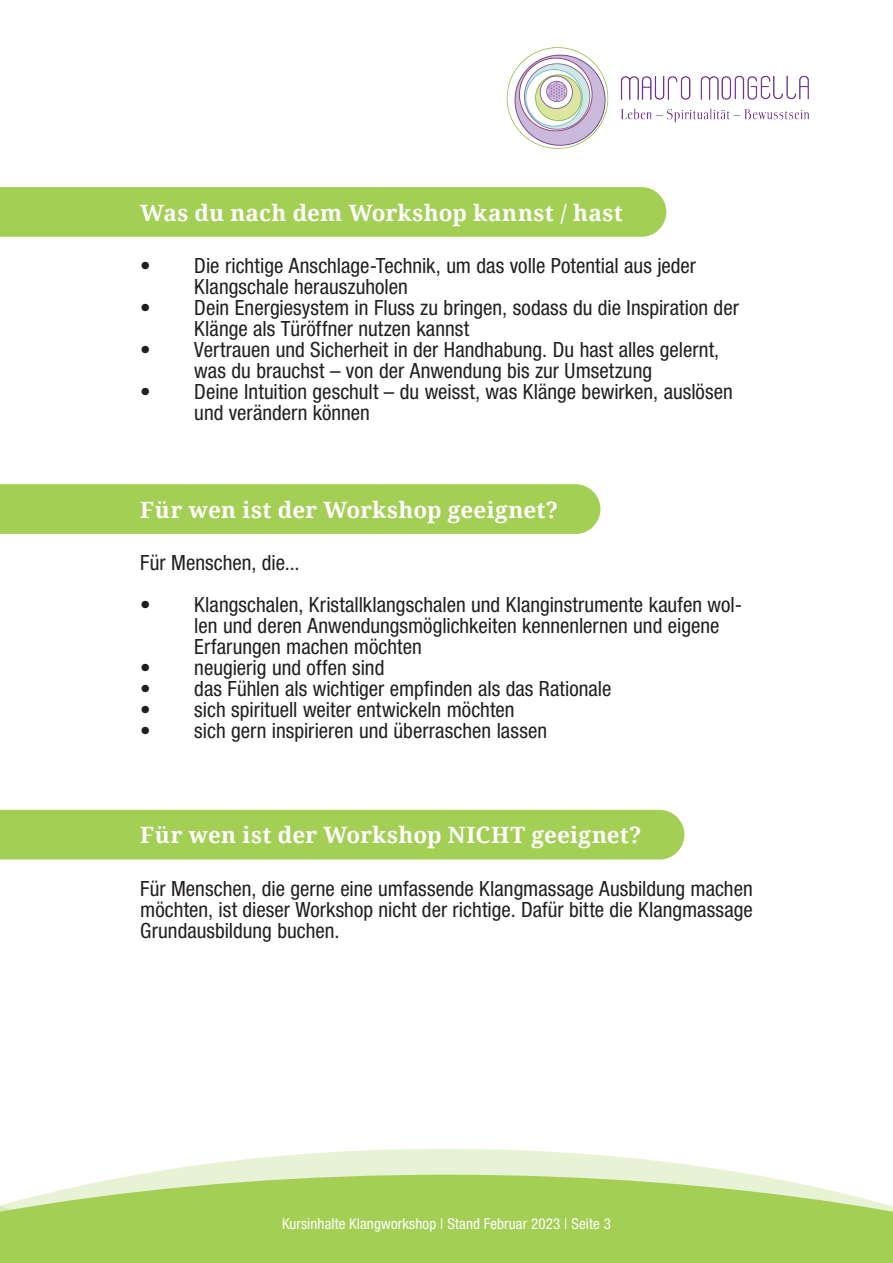
<style>
.page{position:relative;width:893px;height:1263px;background:#fff}
.page>*{position:absolute;margin:0;border:0;box-sizing:border-box;transform-origin:0 0}
.Titel{font:700 22.5px "Noto Serif";letter-spacing:.01em;color:#fff}
.Titel-2{font:condensed 21px/21px "Helvetica Neue LT Std";color:#231f20}
.t1{font:condensed 15px "Helvetica Neue LT Std";letter-spacing:.01em;color:#fff}
</style>
<div class="page">
<img style="left:506px;top:47px;width:303px;height:102px">
<svg style="left:401px;top:1149px;width:492px;height:114px;fill:#a3cf55"></svg>
<div style="left:401px;top:1175px;width:174px;height:88px;background:#a3cf55"></div>
<svg style="left:0;top:1149px;width:401px;height:114px;fill:#a3cf55"></svg>
<div style="left:0;top:187px;width:666px;height:50px;background:#a3cf55"></div>
<div style="left:0;top:484px;width:600px;height:50px;background:#a3cf55"></div>
<div style="left:0;top:810px;width:684px;height:49px;background:#a3cf55"></div>
<p class="Titel" style="left:140px;top:197px;width:484px">Was du nach dem Workshop kannst / hast</p>
<p class="Titel-2" style="left:194px;top:255px;width:503px;text-indent:-54px">• Die richtige Anschlage-Technik, um das volle Potential aus jeder<br>Klangschale herauszuholen</p>
<p class="Titel-2" style="left:194px;top:297px;width:546px;text-indent:-54px">• Dein Energiesystem in Fluss zu bringen, sodass du die Inspiration der<br>Klänge als Türöffner nutzen kannst</p>
<p class="Titel-2" style="left:194px;top:339px;width:526px;text-indent:-54px">• Vertrauen und Sicherheit in der Handhabung. Du hast alles gelernt, was du brauchst – von der Anwendung bis zur Umsetzung</p>
<p class="Titel-2" style="left:194px;top:381px;width:540px;text-indent:-54px">• Deine Intuition geschult – du weisst, was Klänge bewirken, auslösen und verändern können</p>
<p class="Titel" style="left:140px;top:494px;width:419px">Für wen ist der Workshop geeignet?</p>
<p class="Titel-2" style="left:140px;top:552px;width:161px">Für Menschen, die...</p>
<p class="Titel-2" style="left:194px;top:594px;width:549px;text-indent:-54px">• Klangschalen, Kristallklangschalen und Klanginstrumente kaufen wol&shy;len und deren Anwendungsmöglichkeiten kennenlernen und eigene<br>Erfarungen machen möchten</p>
<p class="Titel-2" style="left:140px;top:657px;width:246px">• neugierig und offen sind</p>
<p class="Titel-2" style="left:140px;top:678px;width:473px">• das Fühlen als wichtiger empfinden als das Rationale</p>
<p class="Titel-2" style="left:140px;top:699px;width:376px">• sich spirituell weiter entwickeln möchten</p>
<p class="Titel-2" style="left:140px;top:720px;width:408px">• sich gern inspirieren und überraschen lassen</p>
<p class="Titel" style="left:140px;top:819px;width:503px">Für wen ist der Workshop NICHT geeignet?</p>
<p class="Titel-2" style="left:140px;top:878px;width:614px;text-align:justify">Für Menschen, die gerne eine umfassende Klangmassage Ausbildung machen möchten, ist dieser Workshop nicht der richtige. Dafür bitte die Klangmassage Grundausbildung buchen.</p>
<p class="t1" style="left:282px;top:1215px;width:330px">Kursinhalte Klangworkshop | Stand Februar 2023 | Seite 3</p>
</div>
